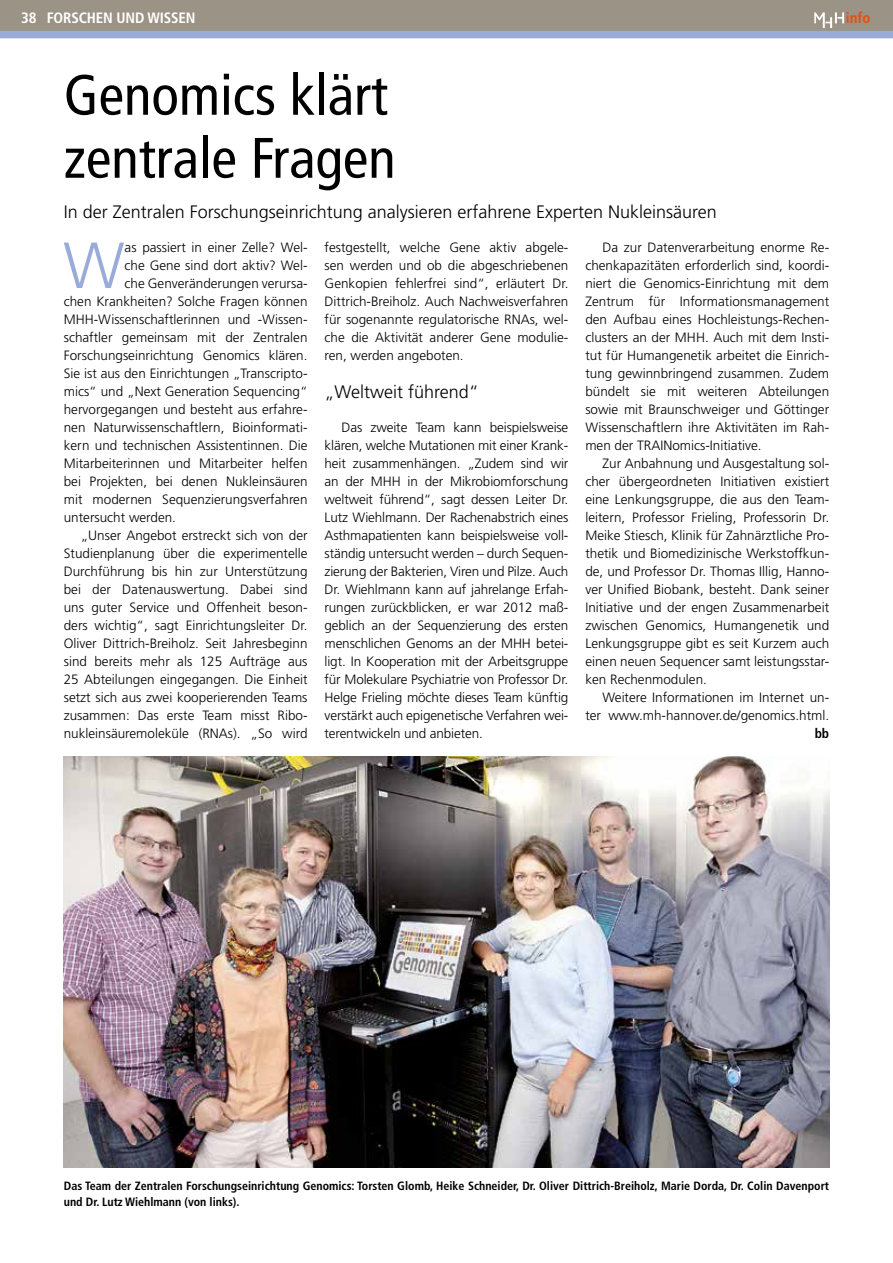
<style>
.page{position:relative;width:893px;height:1263px;background:#fff}
.page>*{position:absolute;margin:0;border:0;box-sizing:border-box;transform-origin:0 0}
.t1{font:300 65.1px "Frutiger";color:#99abd8}
.t2{font:condensed 57px/63px "Frutiger";color:#000}
.t3{font:300 18px "Frutiger";color:#000}
.t4{font:700 condensed 15px "Frutiger";letter-spacing:-.01em;color:#fff}
.t5{font:700 condensed 15px "Frutiger";color:#e94e0f}
.t6{font:300 13.5px/18px "Frutiger";color:#000;text-align:justify}
.t7{font:700 condensed 13.5px "Frutiger";color:#000}
.t8{font:700 condensed 12px/16.5px "Frutiger";color:#000}
</style>
<div class="page">
<div style="left:0;top:0;width:893px;height:34px;background:#9b9385"></div>
<div style="left:0;top:31px;width:893px;height:7px;background:#99abd8"></div>
<img style="left:814px;top:12px;width:30px;height:16px">
<img style="left:64px;top:756px;width:765px;height:412px">
<p class="t4" style="left:21px;top:9px;width:176px">38 FORSCHEN UND WISSEN</p>
<p class="t5" style="left:846px;top:9px;width:26px">info</p>
<h2 class="t2" style="left:64px;top:64px;width:333px">Genomics klärt zentrale Fragen</h2>
<h3 class="t3" style="left:64px;top:201px;width:655px">In der Zentralen Forschungseinrichtung analysieren erfahrene Experten Nukleinsäuren</h3>
<h1 class="t1" style="left:63px;top:229px;width:63px">W</h1>
<p class="t6" style="left:125px;top:238px;width:184px">as passiert in einer Zelle? Wel-</p>
<p class="t6" style="left:125px;top:256px;width:184px">che Gene sind dort aktiv? Wel-</p>
<p class="t6" style="left:125px;top:274px;width:184px">che Genveränderungen verursa-</p>
<p class="t6" style="left:64px;top:292px;width:245px">chen Krankheiten? Solche Fragen können</p>
<p class="t6" style="left:64px;top:310px;width:245px">MHH-Wissenschaftlerinnen und -Wissen-</p>
<p class="t6" style="left:64px;top:328px;width:245px">schaftler gemeinsam mit der Zentralen</p>
<p class="t6" style="left:64px;top:346px;width:245px">Forschungseinrichtung Genomics klären.</p>
<p class="t6" style="left:64px;top:364px;width:245px">Sie ist aus den Einrichtungen „Transcripto-</p>
<p class="t6" style="left:64px;top:382px;width:245px">mics“ und „Next Generation Sequencing“</p>
<p class="t6" style="left:64px;top:400px;width:245px">hervorgegangen und besteht aus erfahre-</p>
<p class="t6" style="left:64px;top:418px;width:245px">nen Naturwissenschaftlern, Bioinformati-</p>
<p class="t6" style="left:64px;top:436px;width:245px">kern und technischen Assistentinnen. Die</p>
<p class="t6" style="left:64px;top:454px;width:245px">Mitarbeiterinnen und Mitarbeiter helfen</p>
<p class="t6" style="left:64px;top:472px;width:245px">bei Projekten, bei denen Nukleinsäuren</p>
<p class="t6" style="left:64px;top:490px;width:245px">mit modernen Sequenzierungsverfahren</p>
<p class="t6" style="left:64px;top:508px;width:114px">untersucht werden.</p>
<p class="t6" style="left:81px;top:526px;width:228px">„Unser Angebot erstreckt sich von der</p>
<p class="t6" style="left:64px;top:544px;width:245px">Studienplanung über die experimentelle</p>
<p class="t6" style="left:64px;top:562px;width:245px">Durchführung bis hin zur Unterstützung</p>
<p class="t6" style="left:64px;top:580px;width:245px">bei der Datenauswertung. Dabei sind</p>
<p class="t6" style="left:64px;top:598px;width:245px">uns guter Service und Offenheit beson-</p>
<p class="t6" style="left:64px;top:616px;width:245px">ders wichtig“, sagt Einrichtungsleiter Dr.</p>
<p class="t6" style="left:64px;top:634px;width:245px">Oliver Dittrich-Breiholz. Seit Jahresbeginn</p>
<p class="t6" style="left:64px;top:652px;width:245px">sind bereits mehr als 125 Aufträge aus</p>
<p class="t6" style="left:64px;top:670px;width:245px">25 Abteilungen eingegangen. Die Einheit</p>
<p class="t6" style="left:64px;top:688px;width:245px">setzt sich aus zwei kooperierenden Teams</p>
<p class="t6" style="left:64px;top:706px;width:245px">zusammen: Das erste Team misst Ribo-</p>
<p class="t6" style="left:64px;top:724px;width:245px">nukleinsäuremoleküle (RNAs). „So wird</p>
<p class="t6" style="left:325px;top:238px;width:245px">festgestellt, welche Gene aktiv abgele&shy;sen werden und ob die abgeschriebenen Genkopien fehlerfrei sind“, erläutert Dr.<br>Dittrich-Breiholz. Auch Nachweisverfahren für sogenannte regulatorische RNAs, wel&shy;che die Aktivität anderer Gene modulie&shy;ren, werden angeboten.</p>
<h3 class="t3" style="left:325px;top:382px;width:156px">„Weltweit führend“</h3>
<p class="t6" style="left:325px;top:418px;width:245px;text-indent:17px">Das zweite Team kann beispielsweise klären, welche Mutationen mit einer Krank&shy;heit zusammenhängen. „Zudem sind wir an der MHH in der Mikrobiomforschung weltweit führend“, sagt dessen Leiter Dr.<br>Lutz Wiehlmann. Der Rachenabstrich eines Asthmapatienten kann beispielsweise voll&shy;ständig untersucht werden – durch Sequen&shy;zierung der Bakterien, Viren und Pilze. Auch Dr. Wiehlmann kann auf jahrelange Erfah&shy;rungen zurückblicken, er war 2012 maß&shy;geblich an der Sequenzierung des ersten menschlichen Genoms an der MHH betei&shy;ligt. In Kooperation mit der Arbeitsgruppe für Molekulare Psychiatrie von Professor Dr.<br>Helge Frieling möchte dieses Team künftig verstärkt auch epigenetische Verfahren wei&shy;terentwickeln und anbieten.</p>
<p class="t6" style="left:585px;top:238px;width:245px;text-indent:17px">Da zur Datenverarbeitung enorme Re&shy;chenkapazitäten erforderlich sind, koordi&shy;niert die Genomics-Einrichtung mit dem Zentrum für Informationsmanagement den Aufbau eines Hochleistungs-Rechen&shy;clusters an der MHH. Auch mit dem Insti&shy;tut für Humangenetik arbeitet die Einrich&shy;tung gewinnbringend zusammen. Zudem bündelt sie mit weiteren Abteilungen sowie mit Braunschweiger und Göttinger Wissenschaftlern ihre Aktivitäten im Rah&shy;men der TRAINomics-Initiative.</p>
<p class="t6" style="left:585px;top:454px;width:245px;text-indent:17px">Zur Anbahnung und Ausgestaltung sol&shy;cher übergeordneten Initiativen existiert eine Lenkungsgruppe, die aus den Team&shy;leitern, Professor Frieling, Professorin Dr.<br>Meike Stiesch, Klinik für Zahnärztliche Pro&shy;thetik und Biomedizinische Werkstoffkun&shy;de, und Professor Dr. Thomas Illig, Hanno&shy;ver Unified Biobank, besteht. Dank seiner Initiative und der engen Zusammenarbeit zwischen Genomics, Humangenetik und Lenkungsgruppe gibt es seit Kurzem auch einen neuen Sequencer samt leistungsstar&shy;ken Rechenmodulen.</p>
<p class="t6" style="left:585px;top:688px;width:245px;text-align:right">Weitere Informationen im Internet un&shy;ter www.mh-hannover.de/genomics.html.</p>
<p class="t7" style="left:815px;top:725px;width:16px">bb</p>
<p class="t8" style="left:64px;top:1177px;width:767px">Das Team der Zentralen Forschungseinrichtung Genomics: Torsten Glomb, Heike Schneider, Dr. Oliver Dittrich-Breiholz, Marie Dorda, Dr. Colin Davenport und Dr. Lutz Wiehlmann (von links).</p>
</div>
